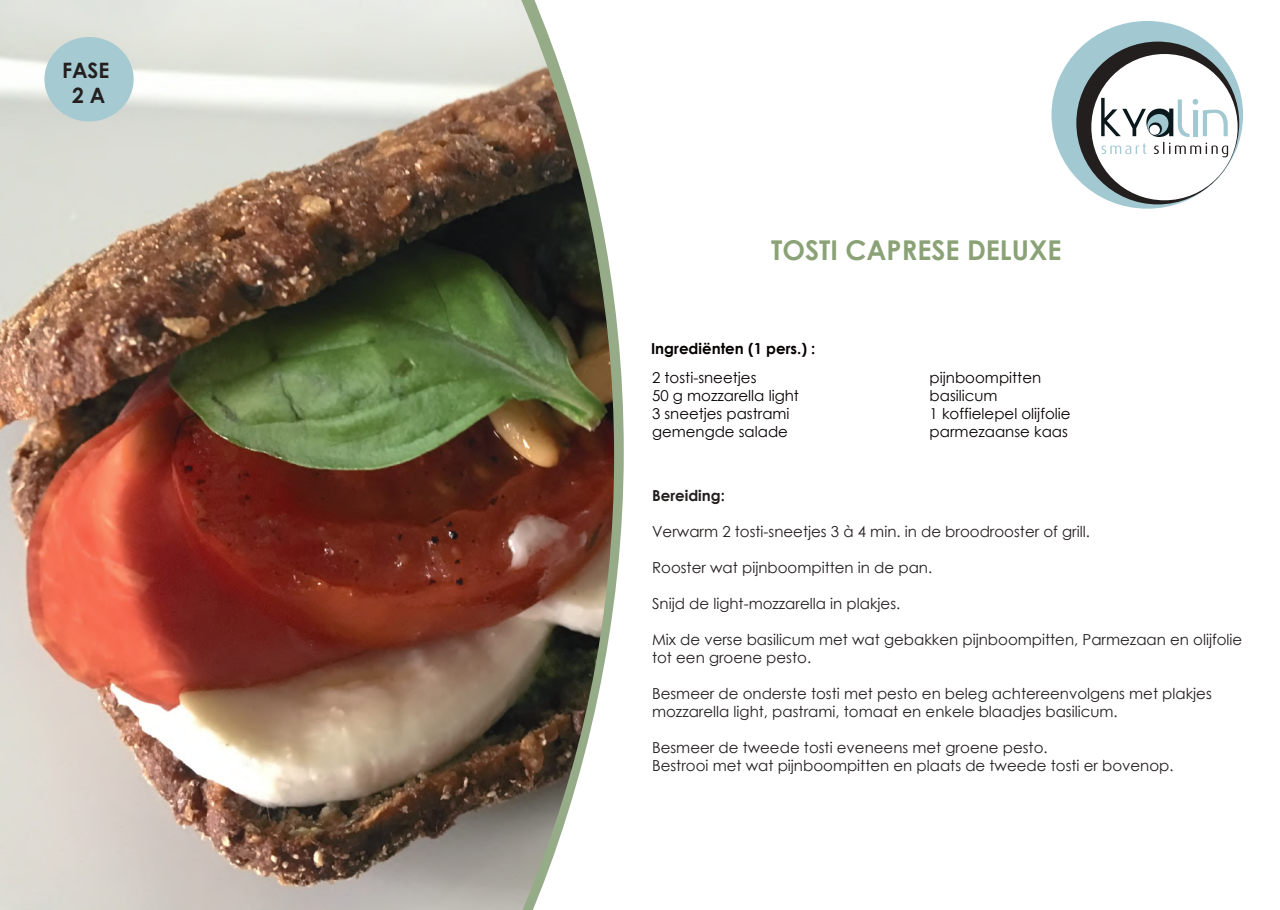
<style>
.page{position:relative;width:1280px;height:910px;background:#fff}
.page>*{position:absolute;margin:0;border:0;box-sizing:border-box;transform-origin:0 0}
.t1{font:700 27.3px "Century Gothic";color:#8aa276}
.t2{font:700 21.15px/25.2px "Century Gothic";color:#241f1f;text-align:center}
.t3{font:15.15px/18px "Century Gothic";color:#241f1f}
.t4{font:700 15.15px "Century Gothic";color:#060000}
.t5{font:700 15.15px "Century Gothic";color:#241f1f}
.t6{font:15px/18px "Century Gothic";color:#060000}
</style>
<div class="page">
<div style="left:1051px;top:21px;width:192px;height:188px;background:#a2c9d2;border-radius:50%"></div>
<div style="left:1076px;top:42px;width:163px;height:162px;background:#241f1f;border-radius:50%"></div>
<div style="left:1091px;top:54px;width:146px;height:146px;background:#fff;border-radius:50%"></div>
<svg style="left:1101px;top:98px;width:127px;height:59px"></svg>
<img style="left:0;top:0;width:614px;height:910px">
<div style="left:44px;top:37px;width:90px;height:84px;background:#a6cad2;border-radius:50%"></div>
<p class="t2" style="left:62px;top:56px;width:49px">FASE<br>2 A</p>
<p class="t1" style="left:771px;top:229px;width:292px">TOSTI CAPRESE DELUXE</p>
<p class="t4" style="left:651px;top:337px;width:166px">Ingrediënten (1 pers.) :</p>
<p class="t6" style="left:652px;top:368px;width:148px">2 tosti-sneetjes<br>50 g mozzarella light<br>3 sneetjes pastrami gemengde salade</p>
<p class="t6" style="left:930px;top:368px;width:143px">pijnboompitten basilicum<br>1 koffielepel olijfolie parmezaanse kaas</p>
<p class="t5" style="left:652px;top:484px;width:74px">Bereiding:</p>
<p class="t3" style="left:652px;top:523px;width:439px">Verwarm 2 tosti-sneetjes 3 à 4 min. in de broodrooster of grill.</p>
<p class="t3" style="left:652px;top:559px;width:282px">Rooster wat pijnboompitten in de pan.</p>
<p class="t3" style="left:652px;top:595px;width:250px">Snijd de light-mozzarella in plakjes.</p>
<p class="t3" style="left:652px;top:631px;width:592px">Mix de verse basilicum met wat gebakken pijnboompitten, Parmezaan en olijfolie tot een groene pesto.</p>
<p class="t3" style="left:652px;top:685px;width:561px">Besmeer de onderste tosti met pesto en beleg achtereenvolgens met plakjes mozzarella light, pastrami, tomaat en enkele blaadjes basilicum.</p>
<p class="t3" style="left:652px;top:739px;width:523px">Besmeer de tweede tosti eveneens met groene pesto.<br>Bestrooi met wat pijnboompitten en plaats de tweede tosti er bovenop.</p>
</div>
